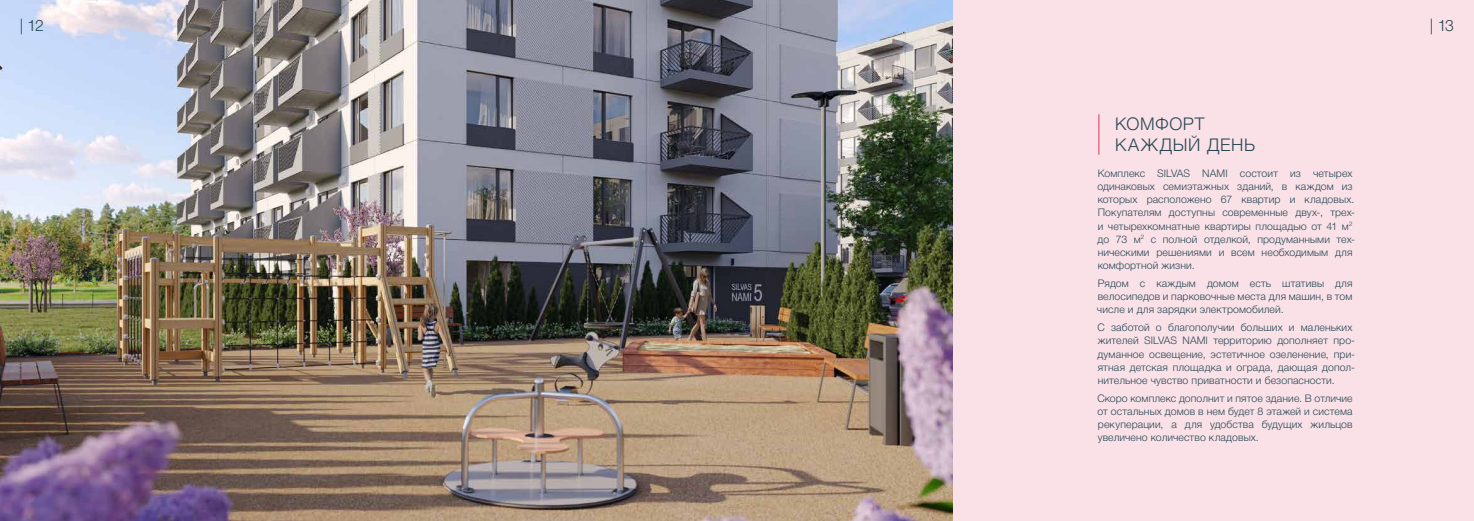
<style>
.page{position:relative;width:1474px;height:521px;background:#fff}
.page>*{position:absolute;margin:0;border:0;box-sizing:border-box;transform-origin:0 0}
.t1{font:300 17.5px/21px "Helvetica Neue Cyr";letter-spacing:.04em;color:#294753}
.t2{font:300 15.75px "Helvetica Neue Cyr";color:#294753}
.t3{font:300 10.5px/13.1px "Helvetica Neue Cyr";letter-spacing:.01em;color:#294753}
</style>
<div class="page">
<div style="left:952px;top:0;width:521px;height:521px;background:#f9e1e7"></div>
<hr style="left:1098px;top:114px;width:1px;height:41px;background:#da375b">
<img style="left:0;top:0;width:952px;height:521px">
<h2 class="t2" style="left:20px;top:17px;width:26px">| 12</h2>
<h2 class="t2" style="left:1429px;top:17px;width:26px">| 13</h2>
<h1 class="t1" style="left:1115px;top:113px;width:141px">КОМФОРТ<br>КАЖДЫЙ ДЕНЬ</h1>
<p class="t3" style="left:1097px;top:167px;width:258px">Комплекс SILVAS NAMI состоит из четырех одинаковых семиэтажных зданий, в каждом из которых расположено 67 квартир и кладовых.<br>Покупателям доступны современные двух-, трех&shy;и четырехкомнатные квартиры площадью от 41 м<sup>2 </sup>до 73 м<sup>2</sup> с полной отделкой, продуманными тех&shy;ническими решениями и всем необходимым для комфортной жизни.</p>
<p class="t3" style="left:1096px;top:277px;width:257px;text-align:justify">Рядом с каждым домом есть штативы для велосипедов и парковочные места для машин, в том числе и для зарядки электромобилей.</p>
<p class="t3" style="left:1097px;top:321px;width:259px">С заботой о благополучии больших и маленьких жителей SILVAS NAMI территорию дополняет про&shy;думанное освещение, эстетичное озеленение, при&shy;ятная детская площадка и ограда, дающая допол&shy;нительное чувство приватности и безопасности.</p>
<p class="t3" style="left:1097px;top:392px;width:257px;text-align:justify">Скоро комплекс дополнит и пятое здание. В отличие от остальных домов в нем будет 8 этажей и система рекуперации, а для удобства будущих жильцов увеличено количество кладовых.</p>
</div>
